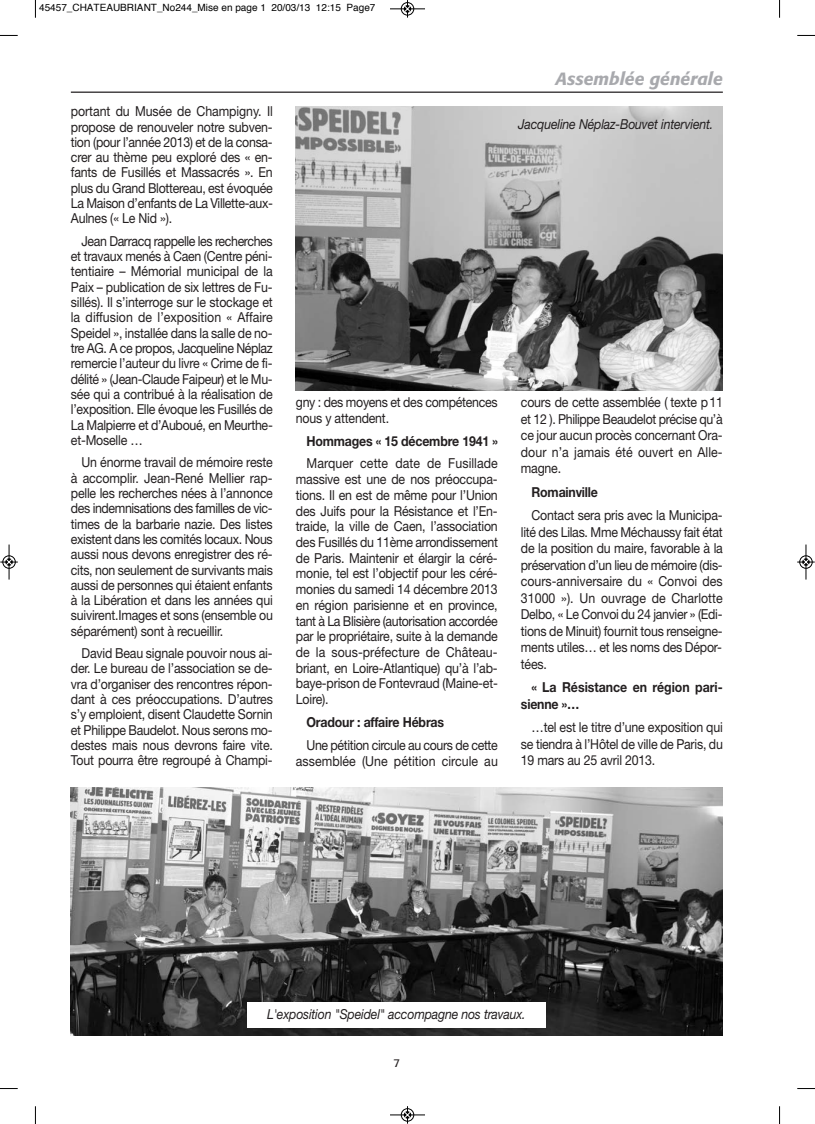
<style>
.page{position:relative;width:815px;height:1124px;background:#fff}
.page>*{position:absolute;margin:0;border:0;box-sizing:border-box;transform-origin:0 0}
.t1{font:italic 500 17.5px "Formata";color:#a8a9ad}
.t2{font:13.75px/15.2px "Helvetica Neue";letter-spacing:-.015em;color:#231f20;text-align:justify;scale:.9 1}
.t3{font:700 13.75px/16.5px "Helvetica Neue";letter-spacing:-.015em;color:#231f20;scale:.9 1}
.t4{font:italic 13.75px "Helvetica Neue";letter-spacing:-.015em;color:#231f20;scale:.9 1}
.t5{font:11.25px "Formata";color:#231f20}
.t6{font:10px "Helvetica";color:#000}
</style>
<div class="page">
<hr style="left:71px;top:91px;width:652px;height:2px;background:#231f20">
<img style="left:296px;top:106px;width:427px;height:284px">
<img style="left:71px;top:787px;width:652px;height:248px">
<div style="left:247px;top:1002px;width:299px;height:26px;background:#fff"></div>
<svg style="left:35px;top:0;width:1px;height:18px"></svg>
<svg style="left:0;top:35px;width:18px;height:1px"></svg>
<svg style="left:779px;top:0;width:1px;height:18px"></svg>
<svg style="left:797px;top:35px;width:18px;height:1px"></svg>
<svg style="left:35px;top:1106px;width:1px;height:17px"></svg>
<svg style="left:0;top:1088px;width:18px;height:1px"></svg>
<svg style="left:779px;top:1106px;width:1px;height:17px"></svg>
<svg style="left:797px;top:1088px;width:18px;height:1px"></svg>
<div style="left:401px;top:2px;width:13px;height:14px;border:1px solid #fff;border-radius:50%"></div>
<hr style="left:390px;top:9px;width:35px;height:1px;background:#000">
<div style="left:401px;top:2px;width:13px;height:13px;border:1px solid #000;border-radius:50%"></div>
<svg style="left:404px;top:0;width:7px;height:18px"></svg>
<hr style="left:390px;top:1114px;width:35px;height:1px;background:#000">
<div style="left:401px;top:1108px;width:13px;height:13px;border:1px solid #000;border-radius:50%"></div>
<svg style="left:404px;top:1106px;width:7px;height:17px"></svg>
<div style="left:2px;top:555px;width:14px;height:13px;border:1px solid #fff;border-radius:50%"></div>
<hr style="left:9px;top:544px;width:1px;height:35px;background:#000">
<div style="left:3px;top:555px;width:12px;height:13px;border:1px solid #000;border-radius:50%"></div>
<svg style="left:0;top:558px;width:18px;height:7px"></svg>
<div style="left:799px;top:555px;width:14px;height:13px;border:1px solid #fff;border-radius:50%"></div>
<hr style="left:806px;top:544px;width:1px;height:35px;background:#000">
<div style="left:800px;top:555px;width:12px;height:13px;border:1px solid #000;border-radius:50%"></div>
<svg style="left:797px;top:558px;width:18px;height:7px"></svg>
<p class="t6" style="left:39px;top:4px;width:338px">45457_CHATEAUBRIANT_No244_Mise en page 1 20/03/13 12:15 Page7</p>
<p class="t2" style="left:71px;top:105px;width:226px">portant du Musée de Champigny. Il propose de renouveler notre subven&shy;tion (pour l’année 2013) et de la consa&shy;crer au thème peu exploré des « en&shy;fants de Fusillés et Massacrés ». En plus du Grand Blottereau, est évoquée La Maison d’enfants de La Villette-aux-Aulnes (« Le Nid »).</p>
<p class="t2" style="left:71px;top:234px;width:226px;text-indent:11px">Jean Darracq rappelle les recherches et travaux menés à Caen (Centre péni&shy;tentiaire – Mémorial municipal de la Paix – publication de six lettres de Fu&shy;sillés). Il s’interroge sur le stockage et la diffusion de l’exposition « Affaire Speidel », installée dans la salle de no&shy;tre AG. A ce propos, Jacqueline Néplaz remercie l’auteur du livre « Crime de fi&shy;délité » (Jean-Claude Faipeur) et le Mu&shy;sée qui a contribué à la réalisation de l’exposition. Elle évoque les Fusillés de La Malpierre et d’Auboué, en Meurthe&shy;et-Moselle …</p>
<p class="t2" style="left:71px;top:456px;width:226px;text-indent:11px">Un énorme travail de mémoire reste à accomplir. Jean-René Mellier rap&shy;pelle les recherches nées à l’annonce des indemnisations des familles de vic&shy;times de la barbarie nazie. Des listes existent dans les comités locaux. Nous aussi nous devons enregistrer des ré&shy;cits, non seulement de survivants mais aussi de personnes qui étaient enfants à la Libération et dans les années qui suivirent.Images et sons (ensemble ou séparément) sont à recueillir.</p>
<p class="t2" style="left:71px;top:647px;width:226px;text-indent:11px">David Beau signale pouvoir nous ai&shy;der. Le bureau de l’association se de&shy;vra d’organiser des rencontres répon&shy;dant à ces préoccupations. D’autres s’y emploient, disent Claudette Sornin et Philippe Baudelot. Nous serons mo&shy;destes mais nous devrons faire vite.<br>Tout pourra être regroupé à Champi-</p>
<p class="t1" style="left:556px;top:71px;width:169px">Assemblée générale</p>
<p class="t4" style="left:518px;top:119px;width:218px">Jacqueline Néplaz-Bouvet intervient.</p>
<p class="t2" style="left:296px;top:395px;width:226px;line-height:15.8px">gny : des moyens et des compétences nous y attendent.</p>
<p class="t3" style="left:307px;top:433px;width:214px">Hommages « 15 décembre 1941 »</p>
<p class="t2" style="left:296px;top:457px;width:226px;line-height:15.8px;text-indent:11px">Marquer cette date de Fusillade massive est une de nos préoccupa&shy;tions. Il en est de même pour l’Union des Juifs pour la Résistance et l’En&shy;traide, la ville de Caen, l’association des Fusillés du 11ème arrondissement de Paris. Maintenir et élargir la céré&shy;monie, tel est l’objectif pour les céré&shy;monies du samedi 14 décembre 2013 en région parisienne et en province, tant à La Blisière (autorisation accordée par le propriétaire, suite à la demande de la sous-préfecture de Château&shy;briant, en Loire-Atlantique) qu’à l’ab&shy;baye-prison de Fontevraud (Maine-et-Loire).</p>
<p class="t3" style="left:307px;top:715px;width:154px">Oradour : affaire Hébras</p>
<p class="t2" style="left:296px;top:738px;width:226px;line-height:15.8px;text-align:right">Une pétition circule au cours de cette assemblée (Une pétition circule au</p>
<p class="t2" style="left:521px;top:395px;width:226px;line-height:16.5px">cours de cette assemblée ( texte p11 et 12 ). Philippe Beaudelot précise qu’à ce jour aucun procès concernant Ora&shy;dour n’a jamais été ouvert en Alle&shy;magne.</p>
<p class="t3" style="left:532px;top:484px;width:75px">Romainville</p>
<p class="t2" style="left:521px;top:508px;width:226px;line-height:16.5px;text-indent:11px">Contact sera pris avec la Municipa&shy;lité des Lilas. Mme Méchaussy fait état de la position du maire, favorable à la préservation d’un lieu de mémoire (dis&shy;cours-anniversaire du « Convoi des 31000 »). Un ouvrage de Charlotte Delbo, « Le Convoi du 24 janvier » (Edi&shy;tions de Minuit) fournit tous renseigne&shy;ments utiles… et les noms des Dépor&shy;tées.</p>
<p class="t3" style="left:521px;top:680px;width:226px;text-indent:11px">« La Résistance en région pari&shy;sienne »…</p>
<p class="t2" style="left:521px;top:720px;width:226px;line-height:16.5px;text-indent:11px">…tel est le titre d’une exposition qui se tiendra à l’Hôtel de ville de Paris, du 19 mars au 25 avril 2013.</p>
<p class="t4" style="left:267px;top:1008px;width:289px">L'exposition "Speidel" accompagne nos travaux.</p>
<p class="t5" style="left:394px;top:1058px;width:8px">7</p>
</div>
